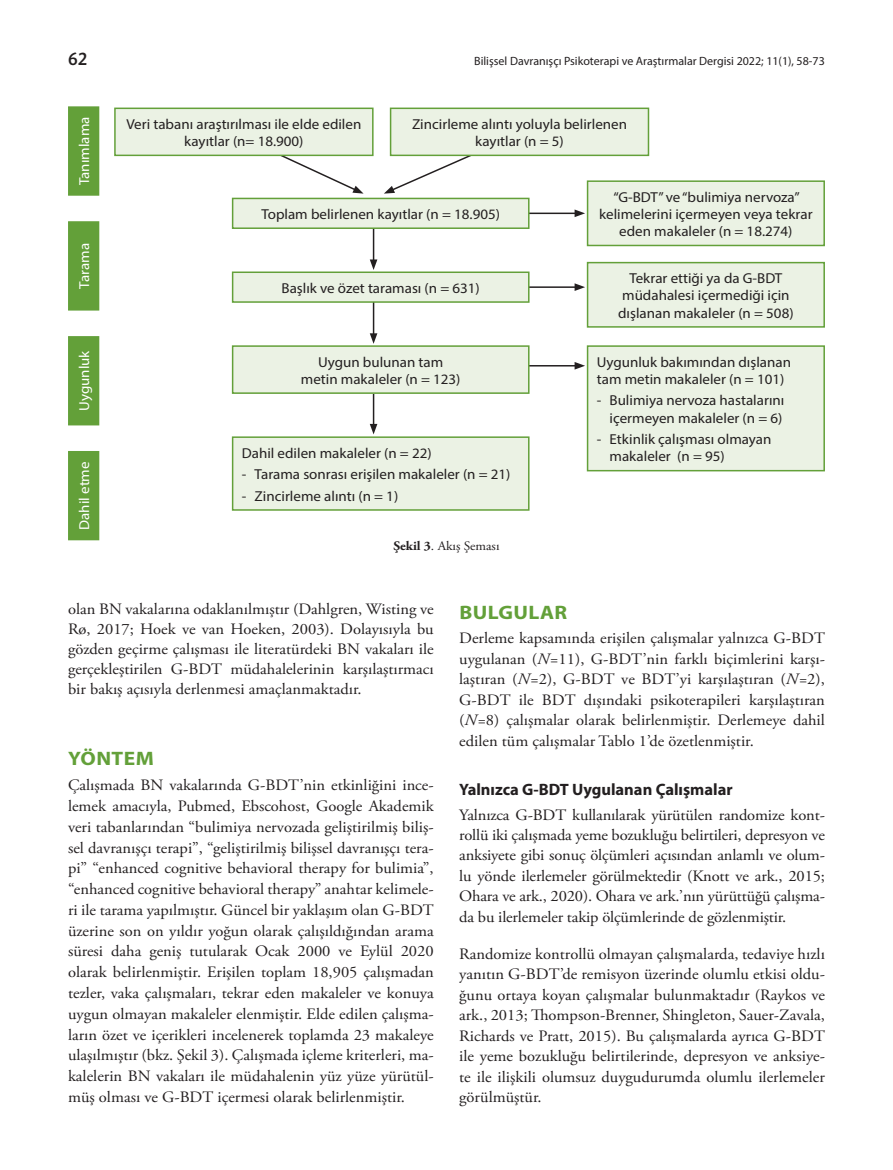
<style>
.page{position:relative;width:893px;height:1170px;background:#fff}
.page>*{position:absolute;margin:0;border:0;box-sizing:border-box;transform-origin:0 0}
.t1{font:700 19.5px "Myriad Pro";letter-spacing:.02em;color:#63a039;scale:1.1 1}
.t2{font:500 18px "Mundo Sans Std";color:#231f20}
.t3{font:700 16.5px "Myriad Pro";color:#231f20}
.t4{font:15.9px/20.4px "Adobe Garamond Pro";color:#231f20;text-align:justify;scale:1.04 1}
.t5{font:14.4px/17.2px "Myriad Pro";color:#231f20;text-align:center;scale:1.04 1}
.t6{font:14.4px "Myriad Pro";color:#fff;scale:1.04 1}
.t7{font:12.9px "Adobe Garamond Pro";color:#231f20;scale:1.04 1}
.t8{font:12px "Myriad Pro";color:#231f20}
.s1{font-weight:700}
.s2{font-style:italic}
</style>
<div class="page">
<div style="left:69px;top:451px;width:30px;height:88px;background:#63a039"></div>
<div style="left:68px;top:451px;width:31px;height:89px;border:2px solid #63a039"></div>
<div style="left:69px;top:337px;width:30px;height:87px;background:#63a039"></div>
<div style="left:68px;top:336px;width:31px;height:89px;border:2px solid #63a039"></div>
<div style="left:69px;top:222px;width:30px;height:88px;background:#63a039"></div>
<div style="left:68px;top:221px;width:31px;height:89px;border:2px solid #63a039"></div>
<div style="left:69px;top:107px;width:30px;height:88px;background:#63a039"></div>
<div style="left:68px;top:106px;width:31px;height:90px;border:2px solid #63a039"></div>
<div style="left:233px;top:437px;width:296px;height:73px;background:#ebf2e4"></div>
<div style="left:232px;top:436px;width:297px;height:74px;border:2px solid #63a039"></div>
<div style="left:588px;top:181px;width:236px;height:64px;background:#ebf2e4"></div>
<div style="left:587px;top:180px;width:238px;height:66px;border:2px solid #63a039"></div>
<div style="left:588px;top:262px;width:236px;height:65px;background:#ebf2e4"></div>
<div style="left:587px;top:262px;width:238px;height:65px;border:2px solid #63a039"></div>
<div style="left:588px;top:346px;width:236px;height:124px;background:#ebf2e4"></div>
<div style="left:587px;top:345px;width:238px;height:126px;border:2px solid #63a039"></div>
<svg style="left:240px;top:156px;width:124px;height:38px"></svg>
<svg style="left:384px;top:135px;width:131px;height:59px"></svg>
<div style="left:115px;top:108px;width:258px;height:47px;background:#ebf2e4"></div>
<div style="left:114px;top:108px;width:260px;height:48px;border:2px solid #63a039"></div>
<div style="left:391px;top:108px;width:257px;height:47px;background:#ebf2e4"></div>
<div style="left:390px;top:108px;width:259px;height:48px;border:2px solid #63a039"></div>
<hr style="left:511px;top:212px;width:66px;height:2px;background:#231f20">
<svg style="left:575px;top:209px;width:10px;height:8px"></svg>
<hr style="left:499px;top:286px;width:78px;height:2px;background:#231f20">
<svg style="left:575px;top:283px;width:10px;height:8px"></svg>
<hr style="left:499px;top:365px;width:78px;height:1px;background:#231f20">
<svg style="left:575px;top:362px;width:10px;height:7px"></svg>
<hr style="left:373px;top:221px;width:1px;height:41px;background:#231f20">
<svg style="left:370px;top:259px;width:7px;height:11px"></svg>
<hr style="left:373px;top:295px;width:1px;height:40px;background:#231f20">
<svg style="left:370px;top:333px;width:7px;height:11px"></svg>
<hr style="left:373px;top:385px;width:1px;height:41px;background:#231f20">
<svg style="left:370px;top:424px;width:7px;height:10px"></svg>
<div style="left:233px;top:198px;width:296px;height:30px;background:#ebf2e4"></div>
<div style="left:232px;top:198px;width:297px;height:31px;border:2px solid #63a039"></div>
<div style="left:233px;top:272px;width:296px;height:30px;background:#ebf2e4"></div>
<div style="left:232px;top:271px;width:297px;height:32px;border:2px solid #63a039"></div>
<div style="left:233px;top:346px;width:296px;height:47px;background:#ebf2e4"></div>
<div style="left:232px;top:345px;width:297px;height:49px;border:2px solid #63a039"></div>
<p class="t2" style="left:68px;top:49px;width:21px">62</p>
<p class="t8" style="left:474px;top:53px;width:352px">Bilişsel Davranışçı Psikoterapi ve Araştırmalar Dergisi 2022; 11(1), 58-73</p>
<p class="t6" style="left:76px;top:185px;width:67px;rotate:-90deg">Tanımlama</p>
<p class="t6" style="left:76px;top:289px;width:45px;rotate:-90deg">Tarama</p>
<p class="t6" style="left:76px;top:411px;width:60px;rotate:-90deg">Uygunluk</p>
<p class="t6" style="left:76px;top:529px;width:67px;rotate:-90deg">Dahil etme</p>
<p class="t5" style="left:126px;top:115px;width:227px">Veri tabanı araştırılması ile elde edilen kayıtlar (n= 18.900)</p>
<p class="t5" style="left:412px;top:115px;width:208px">Zincirleme alıntı yoluyla belirlenen kayıtlar (n = 5)</p>
<p class="t5" style="left:261px;top:205px;width:231px">Toplam belirlenen kayıtlar (n = 18.905)</p>
<p class="t5" style="left:282px;top:279px;width:192px">Başlık ve özet taraması (n = 631)</p>
<p class="t5" style="left:301px;top:353px;width:155px">Uygun bulunan tam metin makaleler (n = 123)</p>
<p class="t5" style="left:242px;top:444px;width:184px">Dahil edilen makaleler (n = 22)</p>
<p class="t5" style="left:242px;top:465px;width:260px">- Tarama sonrası erişilen makaleler (n = 21)</p>
<p class="t5" style="left:242px;top:487px;width:152px">- Zincirleme alıntı (n = 1)</p>
<p class="t7" style="left:393px;top:538px;width:103px"><span class="s1">Şekil 3</span>. Akış Şeması</p>
<p class="t5" style="left:599px;top:188px;width:207px">“G-BDT” ve “bulimiya nervoza” kelimelerini içermeyen veya tekrar eden makaleler (n = 18.274)</p>
<p class="t5" style="left:618px;top:269px;width:170px">Tekrar ettiği ya da G-BDT müdahalesi içermediği için dışlanan makaleler (n = 508)</p>
<p class="t5" style="left:597px;top:353px;width:188px;text-align:left">Uygunluk bakımından dışlanan tam metin makaleler (n = 101)</p>
<p class="t5" style="left:597px;top:391px;width:182px;text-align:right">- Bulimiya nervoza hastalarını içermeyen makaleler (n = 6)</p>
<p class="t5" style="left:610px;top:430px;width:157px;text-align:left;text-indent:-13px">- Etkinlik çalışması olmayan makaleler (n = 95)</p>
<p class="t4" style="left:68px;top:599px;width:353px;line-height:20px">olan BN vakalarına odaklanılmıştır (Dahlgren, Wisting ve Rø, 2017; Hoek ve van Hoeken, 2003). Dolayısıyla bu gözden geçirme çalışması ile literatürdeki BN vakaları ile gerçekleştirilen G-BDT müdahalelerinin karşılaştırmacı bir bakış açısıyla derlenmesi amaçlanmaktadır.</p>
<p class="t1" style="left:68px;top:746px;width:79px">YÖNTEM</p>
<p class="t4" style="left:68px;top:775px;width:353px">Çalışmada BN vakalarında G-BDT’nin etkinliğini ince&shy;lemek amacıyla, Pubmed, Ebscohost, Google Akademik veri tabanlarından “bulimiya nervozada geliştirilmiş biliş&shy;sel davranışçı terapi”, “geliştirilmiş bilişsel davranışçı tera&shy;pi” “enhanced cognitive behavioral therapy for bulimia”, “enhanced cognitive behavioral therapy” anahtar kelimele&shy;ri ile tarama yapılmıştır. Güncel bir yaklaşım olan G-BDT üzerine son on yıldır yoğun olarak çalışıldığından arama süresi daha geniş tutularak Ocak 2000 ve Eylül 2020 olarak belirlenmiştir. Erişilen toplam 18,905 çalışmadan tezler, vaka çalışmaları, tekrar eden makaleler ve konuya uygun olmayan makaleler elenmiştir. Elde edilen çalışma&shy;ların özet ve içerikleri incelenerek toplamda 23 makaleye ulaşılmıştır (bkz. Şekil 3). Çalışmada içleme kriterleri, ma&shy;kalelerin BN vakaları ile müdahalenin yüz yüze yürütül&shy;müş olması ve G-BDT içermesi olarak belirlenmiştir.</p>
<p class="t1" style="left:459px;top:599px;width:100px">BULGULAR</p>
<p class="t4" style="left:459px;top:628px;width:353px">Derleme kapsamında erişilen çalışmalar yalnızca G-BDT uygulanan (<span class="s2">N=</span>11), G-BDT’nin farklı biçimlerini karşı&shy;laştıran (<span class="s2">N=</span>2), G-BDT ve BDT’yi karşılaştıran (<span class="s2">N=</span>2), G-BDT ile BDT dışındaki psikoterapileri karşılaştıran (<span class="s2">N=</span>8) çalışmalar olarak belirlenmiştir. Derlemeye dahil edilen tüm çalışmalar Tablo 1’de özetlenmiştir.</p>
<p class="t3" style="left:459px;top:778px;width:275px">Yalnızca G-BDT Uygulanan Çalışmalar</p>
<p class="t4" style="left:459px;top:804px;width:353px">Yalnızca G-BDT kullanılarak yürütülen randomize kont&shy;rollü iki çalışmada yeme bozukluğu belirtileri, depresyon ve anksiyete gibi sonuç ölçümleri açısından anlamlı ve olum&shy;lu yönde ilerlemeler görülmektedir (Knott ve ark., 2015; Ohara ve ark., 2020). Ohara ve ark.’nın yürüttüğü çalışma&shy;da bu ilerlemeler takip ölçümlerinde de gözlenmiştir.</p>
<p class="t4" style="left:459px;top:944px;width:353px">Randomize kontrollü olmayan çalışmalarda, tedaviye hızlı yanıtın G-BDT’de remisyon üzerinde olumlu etkisi oldu&shy;ğunu ortaya koyan çalışmalar bulunmaktadır (Raykos ve ark., 2013; Thompson-Brenner, Shingleton, Sauer-Zavala, Richards ve Pratt, 2015). Bu çalışmalarda ayrıca G-BDT ile yeme bozukluğu belirtilerinde, depresyon ve anksiye&shy;te ile ilişkili olumsuz duygudurumda olumlu ilerlemeler görülmüştür.</p>
</div>
